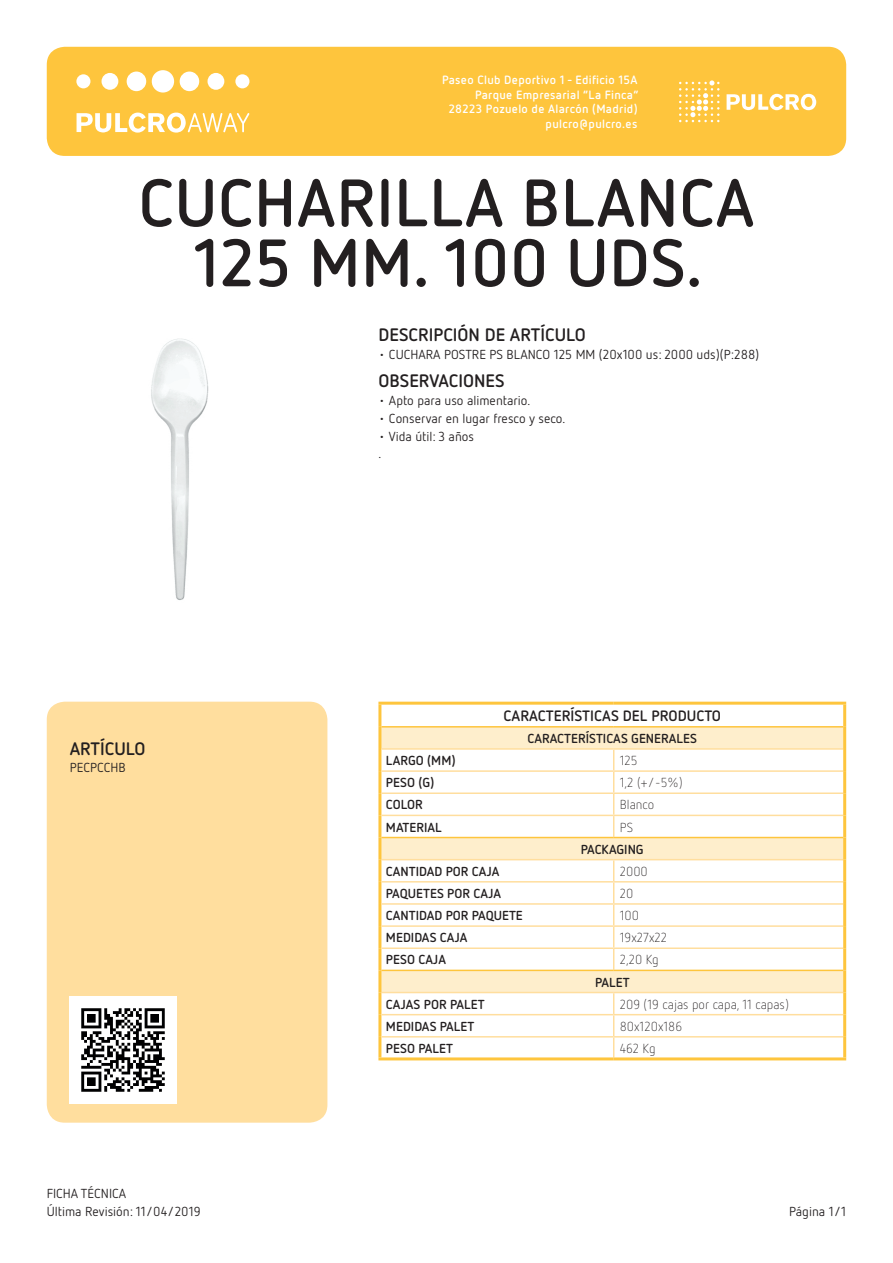
<style>
.page{position:relative;width:893px;height:1263px;background:#fff}
.page>*{position:absolute;margin:0;border:0;box-sizing:border-box;transform-origin:0 0}
.t1{font:700 66.75px/60px "Netto OT";letter-spacing:.01em;color:#231f20;text-align:center}
.t2{font:700 18px "Netto OT";color:#231f20}
.t3{font:700 15px "Netto OT";color:#231f20}
.t4{font:13.05px/17.9px "Netto OT";color:#231f20}
.t5{font:700 13.05px "Netto OT";color:#231f20}
.t6{font:300 13.05px "Netto OT";color:#231f20}
.t7{font:700 12px/14.4px "Netto OT";letter-spacing:.025em;color:#fff;text-align:right}
</style>
<div class="page">
<div style="left:47px;top:47px;width:799px;height:109px;background:#fec53d;border-radius:18px"></div>
<svg style="left:679px;top:80px;width:40px;height:42px"></svg>
<svg style="left:727px;top:94px;width:89px;height:16px"></svg>
<div style="left:76px;top:74px;width:14px;height:14px;background:#fff;border-radius:50%"></div>
<div style="left:102px;top:73px;width:16px;height:17px;background:#fff;border-radius:50%"></div>
<div style="left:127px;top:72px;width:19px;height:19px;background:#fff;border-radius:50%"></div>
<div style="left:152px;top:70px;width:22px;height:23px;background:#fff;border-radius:50%"></div>
<div style="left:180px;top:72px;width:19px;height:19px;background:#fff;border-radius:50%"></div>
<div style="left:208px;top:73px;width:16px;height:17px;background:#fff;border-radius:50%"></div>
<div style="left:235px;top:74px;width:14px;height:14px;background:#fff;border-radius:50%"></div>
<svg style="left:77px;top:113px;width:172px;height:20px"></svg>
<div style="left:47px;top:702px;width:280px;height:421px;background:#ffde9e;border-radius:18px"></div>
<img style="left:70px;top:997px;width:106px;height:106px">
<svg style="left:381px;top:705px;width:462px;height:352px"></svg>
<svg style="left:381px;top:727px;width:462px;height:265px"></svg>
<hr style="left:378px;top:705px;width:3px;height:22px;background:#fec53d">
<hr style="left:378px;top:702px;width:236px;height:3px;background:#fec53d">
<hr style="left:614px;top:702px;width:232px;height:3px;background:#fec53d">
<hr style="left:378px;top:727px;width:3px;height:22px;background:#fec53d">
<hr style="left:378px;top:749px;width:3px;height:22px;background:#fec53d">
<hr style="left:378px;top:771px;width:3px;height:22px;background:#fec53d">
<hr style="left:378px;top:793px;width:3px;height:22px;background:#fec53d">
<hr style="left:378px;top:815px;width:3px;height:22px;background:#fec53d">
<hr style="left:378px;top:860px;width:3px;height:22px;background:#fec53d">
<hr style="left:378px;top:882px;width:3px;height:22px;background:#fec53d">
<hr style="left:378px;top:904px;width:3px;height:22px;background:#fec53d">
<hr style="left:378px;top:926px;width:3px;height:22px;background:#fec53d">
<hr style="left:378px;top:948px;width:3px;height:22px;background:#fec53d">
<hr style="left:378px;top:992px;width:3px;height:23px;background:#fec53d">
<hr style="left:378px;top:1015px;width:3px;height:22px;background:#fec53d">
<hr style="left:378px;top:1037px;width:3px;height:20px;background:#fec53d">
<hr style="left:381px;top:748px;width:233px;height:2px;background:#ffde9e">
<hr style="left:381px;top:770px;width:233px;height:2px;background:#ffde9e">
<hr style="left:381px;top:792px;width:233px;height:2px;background:#ffde9e">
<hr style="left:381px;top:815px;width:233px;height:1px;background:#ffde9e">
<hr style="left:381px;top:859px;width:233px;height:1px;background:#ffde9e">
<hr style="left:381px;top:881px;width:233px;height:1px;background:#ffde9e">
<hr style="left:381px;top:903px;width:233px;height:2px;background:#ffde9e">
<hr style="left:381px;top:925px;width:233px;height:2px;background:#ffde9e">
<hr style="left:381px;top:947px;width:233px;height:2px;background:#ffde9e">
<hr style="left:381px;top:992px;width:233px;height:1px;background:#ffde9e">
<hr style="left:381px;top:1014px;width:233px;height:1px;background:#ffde9e">
<hr style="left:381px;top:1036px;width:233px;height:1px;background:#ffde9e">
<svg style="left:613px;top:750px;width:1px;height:87px"></svg>
<svg style="left:613px;top:860px;width:1px;height:110px"></svg>
<svg style="left:613px;top:993px;width:1px;height:64px"></svg>
<hr style="left:614px;top:748px;width:229px;height:2px;background:#ffde9e">
<hr style="left:614px;top:770px;width:229px;height:2px;background:#ffde9e">
<hr style="left:614px;top:792px;width:229px;height:2px;background:#ffde9e">
<hr style="left:614px;top:815px;width:229px;height:1px;background:#ffde9e">
<hr style="left:614px;top:859px;width:229px;height:1px;background:#ffde9e">
<hr style="left:614px;top:881px;width:229px;height:1px;background:#ffde9e">
<hr style="left:614px;top:903px;width:229px;height:2px;background:#ffde9e">
<hr style="left:614px;top:925px;width:229px;height:2px;background:#ffde9e">
<hr style="left:614px;top:947px;width:229px;height:2px;background:#ffde9e">
<hr style="left:614px;top:992px;width:229px;height:1px;background:#ffde9e">
<hr style="left:614px;top:1014px;width:229px;height:1px;background:#ffde9e">
<hr style="left:614px;top:1036px;width:229px;height:1px;background:#ffde9e">
<hr style="left:381px;top:726px;width:233px;height:1px;background:#fec53d">
<hr style="left:614px;top:726px;width:229px;height:1px;background:#fec53d">
<hr style="left:843px;top:705px;width:3px;height:22px;background:#fec53d">
<hr style="left:843px;top:727px;width:3px;height:22px;background:#fec53d">
<hr style="left:843px;top:749px;width:3px;height:22px;background:#fec53d">
<hr style="left:843px;top:771px;width:3px;height:22px;background:#fec53d">
<hr style="left:843px;top:793px;width:3px;height:22px;background:#fec53d">
<hr style="left:843px;top:815px;width:3px;height:22px;background:#fec53d">
<hr style="left:843px;top:860px;width:3px;height:22px;background:#fec53d">
<hr style="left:843px;top:882px;width:3px;height:22px;background:#fec53d">
<hr style="left:843px;top:904px;width:3px;height:22px;background:#fec53d">
<hr style="left:843px;top:926px;width:3px;height:22px;background:#fec53d">
<hr style="left:843px;top:948px;width:3px;height:22px;background:#fec53d">
<hr style="left:843px;top:992px;width:3px;height:23px;background:#fec53d">
<hr style="left:843px;top:1015px;width:3px;height:22px;background:#fec53d">
<hr style="left:843px;top:1037px;width:3px;height:20px;background:#fec53d">
<hr style="left:378px;top:837px;width:3px;height:23px;background:#fec53d">
<hr style="left:378px;top:970px;width:3px;height:22px;background:#fec53d">
<hr style="left:381px;top:837px;width:233px;height:1px;background:#fec53d">
<hr style="left:381px;top:970px;width:233px;height:1px;background:#fec53d">
<hr style="left:614px;top:837px;width:229px;height:1px;background:#fec53d">
<hr style="left:614px;top:970px;width:229px;height:1px;background:#fec53d">
<hr style="left:843px;top:837px;width:3px;height:23px;background:#fec53d">
<hr style="left:843px;top:970px;width:3px;height:22px;background:#fec53d">
<hr style="left:378px;top:1057px;width:236px;height:3px;background:#fec53d">
<hr style="left:614px;top:1057px;width:232px;height:3px;background:#fec53d">
<img style="left:151px;top:338px;width:58px;height:262px">
<p class="t7" style="left:442px;top:73px;width:198px">Paseo Club Deportivo 1 - Edificio 15A<br>Parque Empresarial “La Finca”<br>28223 Pozuelo de Alarcón (Madrid) pulcro@pulcro.es</p>
<h1 class="t1" style="left:138px;top:171px;width:617px">CUCHARILLA BLANCA<br>125 MM. 100 UDS.</h1>
<h2 class="t2" style="left:378px;top:324px;width:209px">DESCRIPCIÓN DE ARTÍCULO</h2>
<p class="t4" style="left:378px;top:345px;width:382px">• CUCHARA POSTRE PS BLANCO 125 MM (20x100 us: 2000 uds)(P:288)</p>
<h2 class="t2" style="left:378px;top:370px;width:128px">OBSERVACIONES</h2>
<p class="t4" style="left:378px;top:391px;width:153px">• Apto para uso alimentario.</p>
<p class="t4" style="left:378px;top:409px;width:189px">• Conservar en lugar fresco y seco.</p>
<p class="t4" style="left:378px;top:427px;width:97px">• Vida útil: 3 años .</p>
<h2 class="t2" style="left:70px;top:737px;width:77px">ARTÍCULO</h2>
<p class="t4" style="left:70px;top:759px;width:58px">PECPCCHB</p>
<p class="t4" style="left:47px;top:1185px;width:155px">FICHA TÉCNICA<br>Última Revisión: 11/04/2019</p>
<p class="t3" style="left:504px;top:706px;width:219px">CARACTERÍSTICAS DEL PRODUCTO</p>
<p class="t5" style="left:528px;top:730px;width:171px">CARACTERÍSTICAS GENERALES</p>
<p class="t5" style="left:386px;top:752px;width:71px">LARGO (MM)</p>
<p class="t6" style="left:620px;top:753px;width:19px">125</p>
<p class="t5" style="left:386px;top:774px;width:50px">PESO (G)</p>
<p class="t6" style="left:620px;top:775px;width:64px">1,2 (+/-5%)</p>
<p class="t5" style="left:386px;top:797px;width:38px">COLOR</p>
<p class="t6" style="left:620px;top:797px;width:36px">Blanco</p>
<p class="t5" style="left:386px;top:819px;width:57px">MATERIAL</p>
<p class="t6" style="left:620px;top:819px;width:15px">PS</p>
<p class="t5" style="left:581px;top:841px;width:64px">PACKAGING</p>
<p class="t5" style="left:386px;top:863px;width:115px">CANTIDAD POR CAJA</p>
<p class="t6" style="left:620px;top:863px;width:30px">2000</p>
<p class="t5" style="left:386px;top:885px;width:117px">PAQUETES POR CAJA</p>
<p class="t6" style="left:620px;top:886px;width:15px">20</p>
<p class="t5" style="left:386px;top:907px;width:139px">CANTIDAD POR PAQUETE</p>
<p class="t6" style="left:620px;top:908px;width:21px">100</p>
<p class="t5" style="left:386px;top:929px;width:83px">MEDIDAS CAJA</p>
<p class="t6" style="left:620px;top:930px;width:49px">19x27x22</p>
<p class="t5" style="left:386px;top:952px;width:62px">PESO CAJA</p>
<p class="t6" style="left:620px;top:952px;width:41px">2,20 Kg</p>
<p class="t5" style="left:595px;top:974px;width:36px">PALET</p>
<p class="t5" style="left:386px;top:996px;width:100px">CAJAS POR PALET</p>
<p class="t6" style="left:620px;top:996px;width:171px">209 (19 cajas por capa, 11 capas)</p>
<p class="t5" style="left:386px;top:1018px;width:90px">MEDIDAS PALET</p>
<p class="t6" style="left:620px;top:1018px;width:64px">80x120x186</p>
<p class="t5" style="left:386px;top:1040px;width:68px">PESO PALET</p>
<p class="t6" style="left:620px;top:1041px;width:38px">462 Kg</p>
<p class="t4" style="left:789px;top:1202px;width:59px">Página 1/1</p>
</div>
